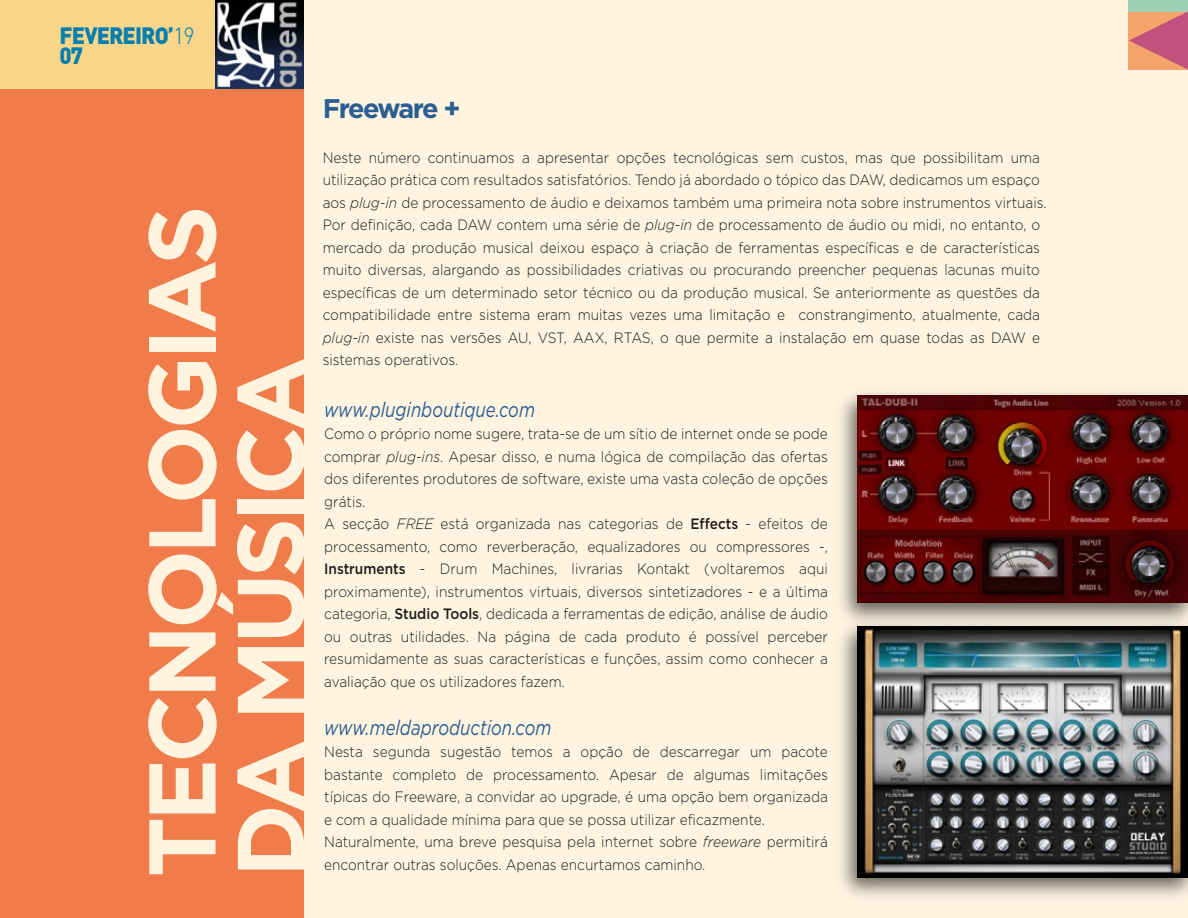
<style>
.page{position:relative;width:1188px;height:918px;background:#fff4e0}
.page>*{position:absolute;margin:0;border:0;box-sizing:border-box;transform-origin:0 0}
.t1{font:700 94.65px/88.5px "Gotham";letter-spacing:-.05em;color:#fff4e0}
.t2{font:700 27px "Gotham";letter-spacing:-.075em;color:#2a5d92}
.t3{font:900 23.1px/19.8px "DIN";letter-spacing:-.04em;color:#037eae;scale:.95 1}
.t4{font:italic 21px "Gotham";color:#2a5d92;scale:.8 1}
.t5{font:300 15px/22.5px "Gotham";color:#1d1d1b;scale:.91 1}
.s1{font-weight:300}
.s2{font-style:italic}
.s3{font-weight:500}
</style>
<div class="page">
<div style="left:0;top:0;width:304px;height:918px;background:#ef7c4a"></div>
<div style="left:0;top:0;width:215px;height:89px;background:#fad68a"></div>
<img style="left:215px;top:0;width:89px;height:89px">
<div style="left:1129px;top:0;width:59px;height:11px;background:#9ed0b5"></div>
<svg style="left:1129px;top:11px;width:59px;height:59px;background:#da7c74"></svg>
<img style="left:840px;top:633px;width:348px;height:264px">
<img style="left:857px;top:633px;width:331px;height:244px">
<img style="left:840px;top:392px;width:348px;height:241px">
<img style="left:857px;top:395px;width:331px;height:208px">
<h3 class="t3" style="left:60px;top:25px;width:144px">FEVEREIRO’<span class="s1">19<br></span>07</h3>
<h1 class="t1" style="left:135px;top:877px;width:674px;rotate:-90deg">TECNOLOGIAS<br>DA MÚSICA</h1>
<h2 class="t2" style="left:323px;top:93px;width:140px">Freeware +</h2>
<p class="t5" style="left:323px;top:146px;width:797px">Neste número continuamos a apresentar opções tecnológicas sem custos, mas que possibilitam uma utilização prática com resultados satisfatórios. Tendo já abordado o tópico das DAW, dedicamos um espaço aos <span class="s2">plug-in</span> de processamento de áudio e deixamos também uma primeira nota sobre instrumentos virtuais.<br>Por definição, cada DAW contem uma série de <span class="s2">plug-in</span> de processamento de áudio ou midi, no entanto, o mercado da produção musical deixou espaço à criação de ferramentas específicas e de características muito diversas, alargando as possibilidades criativas ou procurando preencher pequenas lacunas muito específicas de um determinado setor técnico ou da produção musical. Se anteriormente as questões da compatibilidade entre sistema eram muitas vezes uma limitação e constrangimento, atualmente, cada <span class="s2">plug-in</span> existe nas versões AU, VST, AAX, RTAS, o que permite a instalação em quase todas as DAW e sistemas operativos.</p>
<h3 class="t4" style="left:324px;top:398px;width:265px">www.pluginboutique.com</h3>
<p class="t5" style="left:324px;top:422px;width:555px">Como o próprio nome sugere, trata-se de um sítio de internet onde se pode comprar <span class="s2">plug-ins</span>. Apesar disso, e numa lógica de compilação das ofertas dos diferentes produtores de software, existe uma vasta coleção de opções grátis.<br>A secção <span class="s2">FREE</span> está organizada nas categorias de <span class="s3">Effects</span> - efeitos de processamento, como reverberação, equalizadores ou compressores -, <span class="s3">Instruments</span> - Drum Machines, livrarias Kontakt (voltaremos aqui proximamente), instrumentos virtuais, diversos sintetizadores - e a última categoria, <span class="s3">Studio Tools</span>, dedicada a ferramentas de edição, análise de áudio ou outras utilidades. Na página de cada produto é possível perceber resumidamente as suas características e funções, assim como conhecer a avaliação que os utilizadores fazem.</p>
<h3 class="t4" style="left:324px;top:716px;width:286px">www.meldaproduction.com</h3>
<p class="t5" style="left:324px;top:740px;width:555px">Nesta segunda sugestão temos a opção de descarregar um pacote bastante completo de processamento. Apesar de algumas limitações típicas do Freeware, a convidar ao upgrade, é uma opção bem organizada e com a qualidade mínima para que se possa utilizar eficazmente.<br>Naturalmente, uma breve pesquisa pela internet sobre <span class="s2">freeware</span> permitirá encontrar outras soluções. Apenas encurtamos caminho.</p>
</div>
